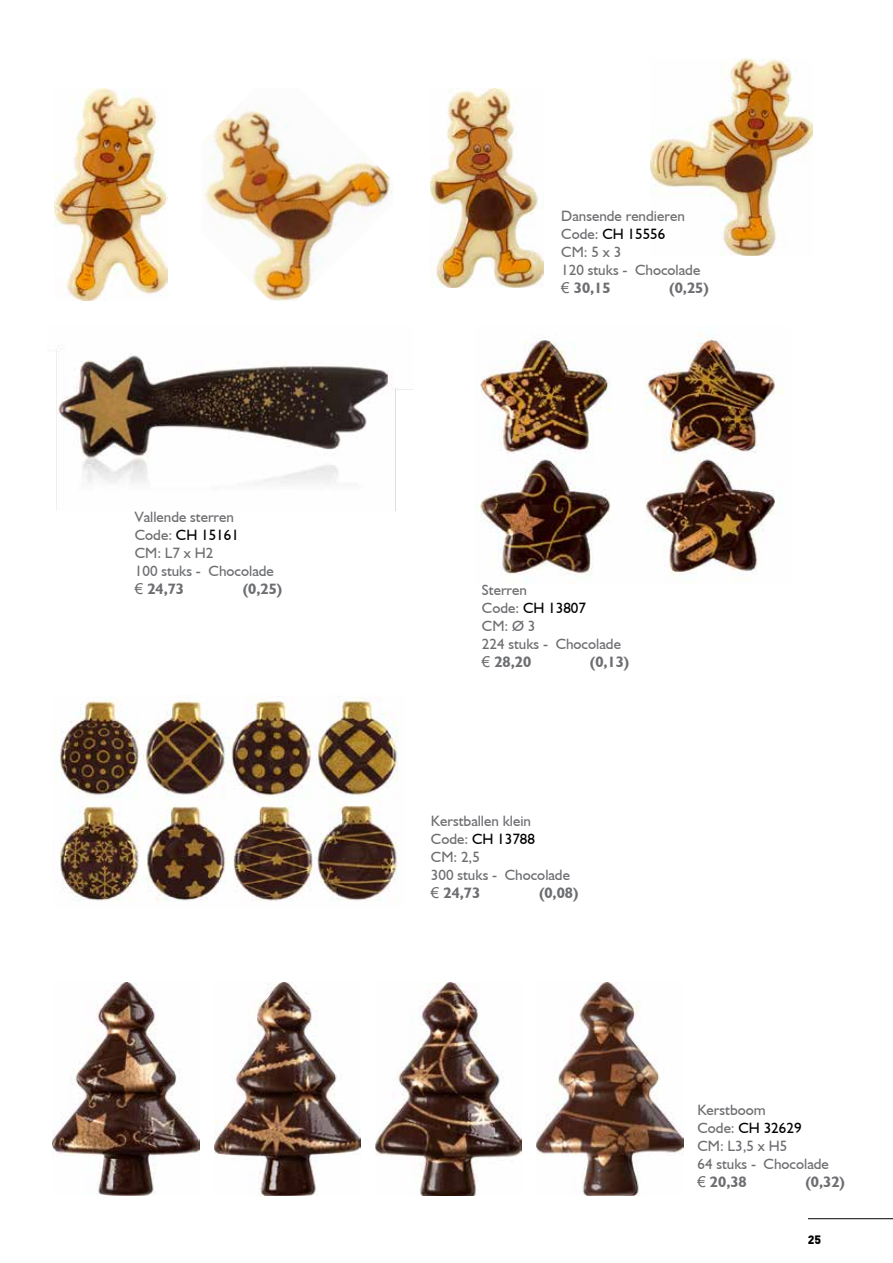
<style>
.page{position:relative;width:893px;height:1263px;background:#fff}
.page>*{position:absolute;margin:0;border:0;box-sizing:border-box;transform-origin:0 0}
.t1{font:15px/18px "Humanist 521 BT";color:#6d6e71}
.t2{font:700 15px "Humanist 521 BT";color:#6d6e71}
.t3{font:900 12px "DIN";color:#000}
.s1{color:#000}
.s2{font-family:"Arial"}
.s3{font-weight:700}
</style>
<div class="page">
<hr style="left:808px;top:1218px;width:85px;height:1px;background:#000">
<img style="left:54px;top:88px;width:113px;height:213px">
<img style="left:204px;top:105px;width:189px;height:196px">
<img style="left:650px;top:58px;width:162px;height:197px">
<img style="left:430px;top:88px;width:113px;height:199px">
<img style="left:59px;top:696px;width:340px;height:206px">
<img style="left:53px;top:983px;width:147px;height:212px">
<img style="left:214px;top:983px;width:147px;height:212px">
<img style="left:375px;top:983px;width:147px;height:212px">
<img style="left:536px;top:983px;width:147px;height:212px">
<img style="left:479px;top:334px;width:303px;height:249px">
<img style="left:56px;top:345px;width:358px;height:166px">
<p class="t1" style="left:135px;top:508px;width:141px">Vallende sterren<br>Code: <span class="s1">CH 15161<br></span>CM: L7 x H2<br>100 stuks - Chocolade <span class="s2">€</span> <span class="s3">24,73</span></p>
<p class="t2" style="left:243px;top:579px;width:41px">(0,25)</p>
<p class="t1" style="left:561px;top:206px;width:141px">Dansende rendieren<br>Code: <span class="s1">CH 15556<br></span>CM: 5 x 3<br>120 stuks - Chocolade <span class="s2">€</span> <span class="s3">30,15</span></p>
<p class="t2" style="left:669px;top:278px;width:41px">(0,25)</p>
<p class="t1" style="left:482px;top:581px;width:141px">Sterren<br>Code: <span class="s1">CH 13807<br></span>CM: Ø 3<br>224 stuks - Chocolade <span class="s2">€</span> <span class="s3">28,20</span></p>
<p class="t2" style="left:590px;top:653px;width:41px">(0,13)</p>
<p class="t1" style="left:431px;top:812px;width:141px">Kerstballen klein<br>Code: <span class="s1">CH 13788<br></span>CM: 2,5<br>300 stuks - Chocolade <span class="s2">€</span> <span class="s3">24,73</span></p>
<p class="t2" style="left:539px;top:884px;width:41px">(0,08)</p>
<p class="t1" style="left:697px;top:1101px;width:133px">Kerstboom<br>Code: <span class="s1">CH 32629<br></span>CM: L3,5 x H5<br>64 stuks - Chocolade <span class="s2">€</span> <span class="s3">20,38</span></p>
<p class="t2" style="left:805px;top:1173px;width:41px">(0,32)</p>
<p class="t3" style="left:808px;top:1232px;width:15px">25</p>
</div>
